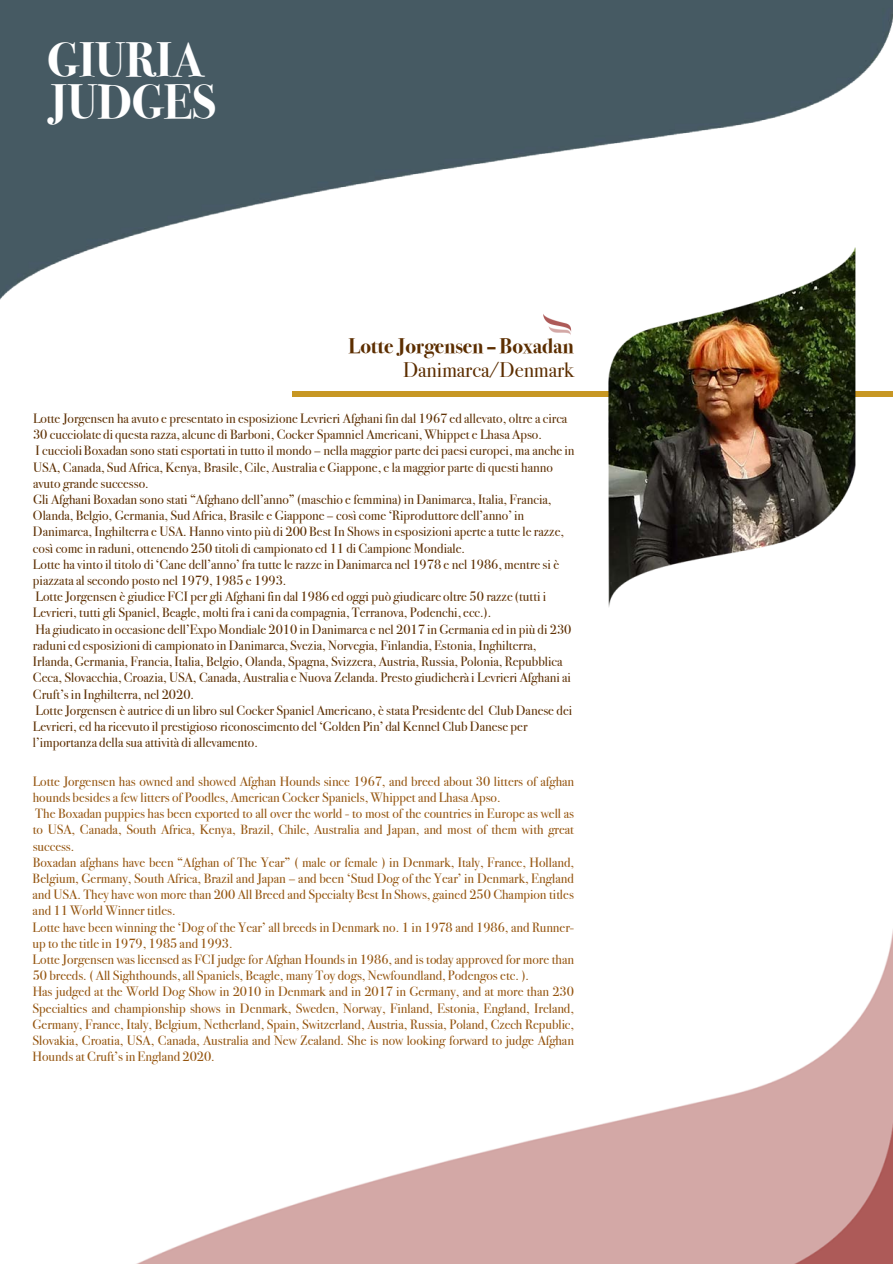
<style>
.page{position:relative;width:893px;height:1264px;background:#fff}
.page>*{position:absolute;margin:0;border:0;box-sizing:border-box;transform-origin:0 0}
.t1{font:700 48px/41.4px "Bodoni Svty Two ITCTT";color:#fff}
.t2{font:700 21px/24.3px "Bodoni Svty Two ITCTT";color:#5c2e00;text-align:right}
.t3{font:13.5px/16.2px "Bodoni Svty Two ITCTT";color:#5c2e00}
.t4{font:13.5px/16.2px "Bodoni Svty Two ITCTT";color:#94540e}
.s1{font-weight:400}
</style>
<div class="page">
<img style="left:138px;top:308px;width:754px;height:955px">
<img style="left:0;top:0;width:892px;height:308px">
<div style="left:292px;top:391px;width:600px;height:5px;background:#c79723"></div>
<img style="left:608px;top:247px;width:247px;height:360px">
<img style="left:542px;top:314px;width:30px;height:21px">
<p class="t1" style="left:47px;top:36px;width:170px">GIURIA<br>JUDGES</p>
<p class="t2" style="left:348px;top:332px;width:227px">Lotte Jorgensen –Boxadan<br><span class="s1">Danimarca/Denmark</span></p>
<p class="t3" style="left:33px;top:409px;width:535px">Lotte Jorgensen ha avuto e presentato in esposizione Levrieri Afghani fin dal 1967 ed allevato, oltre a circa<br>30 cucciolate di questa razza, alcune di Barboni, Cocker Spamniel Americani, Whippet e Lhasa Apso.</p>
<p class="t3" style="left:33px;top:441px;width:543px">I cuccioli Boxadan sono stati esportati in tutto il mondo – nella maggior parte dei paesi europei, ma anche in<br>USA, Canada, Sud Africa, Kenya, Brasile, Cile, Australia e Giappone, e la maggior parte di questi hanno avuto grande successo.</p>
<p class="t3" style="left:33px;top:490px;width:532px">Gli Afghani Boxadan sono stati “Afghano dell’anno” (maschio e femmina) in Danimarca, Italia, Francia, Olanda, Belgio, Germania, Sud Africa, Brasile e Giappone – così come ‘Riproduttore dell’anno’ in Danimarca, Inghilterra e USA. Hanno vinto più di 200 Best In Shows in esposizioni aperte a tutte le razze, così come in raduni, ottenendo 250 titoli di campionato ed 11 di Campione Mondiale.</p>
<p class="t3" style="left:33px;top:554px;width:527px">Lotte ha vinto il titolo di ‘Cane dell’anno’ fra tutte le razze in Danimarca nel 1978 e nel 1986, mentre si è piazzata al secondo posto nel 1979, 1985 e 1993.</p>
<p class="t3" style="left:33px;top:587px;width:514px">Lotte Jorgensen è giudice FCI per gli Afghani fin dal 1986 ed oggi può giudicare oltre 50 razze (tutti i<br>Levrieri, tutti gli Spaniel, Beagle, molti fra i cani da compagnia, Terranova, Podenchi, ecc.).</p>
<p class="t3" style="left:33px;top:619px;width:540px">Ha giudicato in occasione dell’Expo Mondiale 2010 in Danimarca e nel 2017 in Germania ed in più di 230 raduni ed esposizioni di campionato in Danimarca, Svezia, Norvegia, Finlandia, Estonia, Inghilterra, Irlanda, Germania, Francia, Italia, Belgio, Olanda, Spagna, Svizzera, Austria, Russia, Polonia, Repubblica Ceca, Slovacchia, Croazia, USA, Canada, Australia e Nuova Zelanda. Presto giudicherà i Levrieri Afghani ai Cruft’s in Inghilterra, nel 2020.</p>
<p class="t3" style="left:33px;top:700px;width:540px">Lotte Jorgensen è autrice di un libro sul Cocker Spaniel Americano, è stata Presidente del Club Danese dei<br>Levrieri, ed ha ricevuto il prestigioso riconoscimento del ‘Golden Pin’ dal Kennel Club Danese per l’importanza della sua attività di allevamento.</p>
<p class="t4" style="left:33px;top:771px;width:543px">Lotte Jorgensen has owned and showed Afghan Hounds since 1967, and breed about 30 litters of afghan hounds besides a few litters of Poodles, American Cocker Spaniels, Whippet and Lhasa Apso.</p>
<p class="t4" style="left:33px;top:803px;width:543px;text-align:justify">The Boxadan puppies has been exported to all over the world - to most of the countries in Europe as well as to USA, Canada, South Africa, Kenya, Brazil, Chile, Australia and Japan, and most of them with great success.</p>
<p class="t4" style="left:33px;top:852px;width:543px;text-align:justify">Boxadan afghans have been “Afghan of The Year” ( male or female ) in Denmark, Italy, France, Holland, Belgium, Germany, South Africa, Brazil and Japan – and been ‘Stud Dog of the Year’ in Denmark, England and USA. They have won more than 200 All Breed and Specialty Best In Shows, gained 250 Champion titles and 11 World Winner titles.</p>
<p class="t4" style="left:33px;top:917px;width:543px">Lotte have been winning the ‘Dog of the Year’ all breeds in Denmark no. 1 in 1978 and 1986, and Runner&shy;up to the title in 1979, 1985 and 1993.</p>
<p class="t4" style="left:33px;top:949px;width:543px">Lotte Jorgensen was licensed as FCI judge for Afghan Hounds in 1986, and is today approved for more than<br>50 breeds. ( All Sighthounds,all Spaniels, Beagle, many Toy dogs, Newfoundland, Podengos etc. ).</p>
<p class="t4" style="left:33px;top:982px;width:543px;text-align:justify">Has judged at the World Dog Show in 2010 in Denmark and in 2017 in Germany, and at more than 230<br>Specialties and championship shows in Denmark, Sweden, Norway, Finland, Estonia, England, Ireland, Germany, France, Italy, Belgium, Netherland, Spain, Switzerland, Austria, Russia, Poland, Czech Republic, Slovakia, Croatia, USA, Canada, Australia and New Zealand. She is now looking forward to judge Afghan Hounds at Cruft’s in England 2020.</p>
</div>
